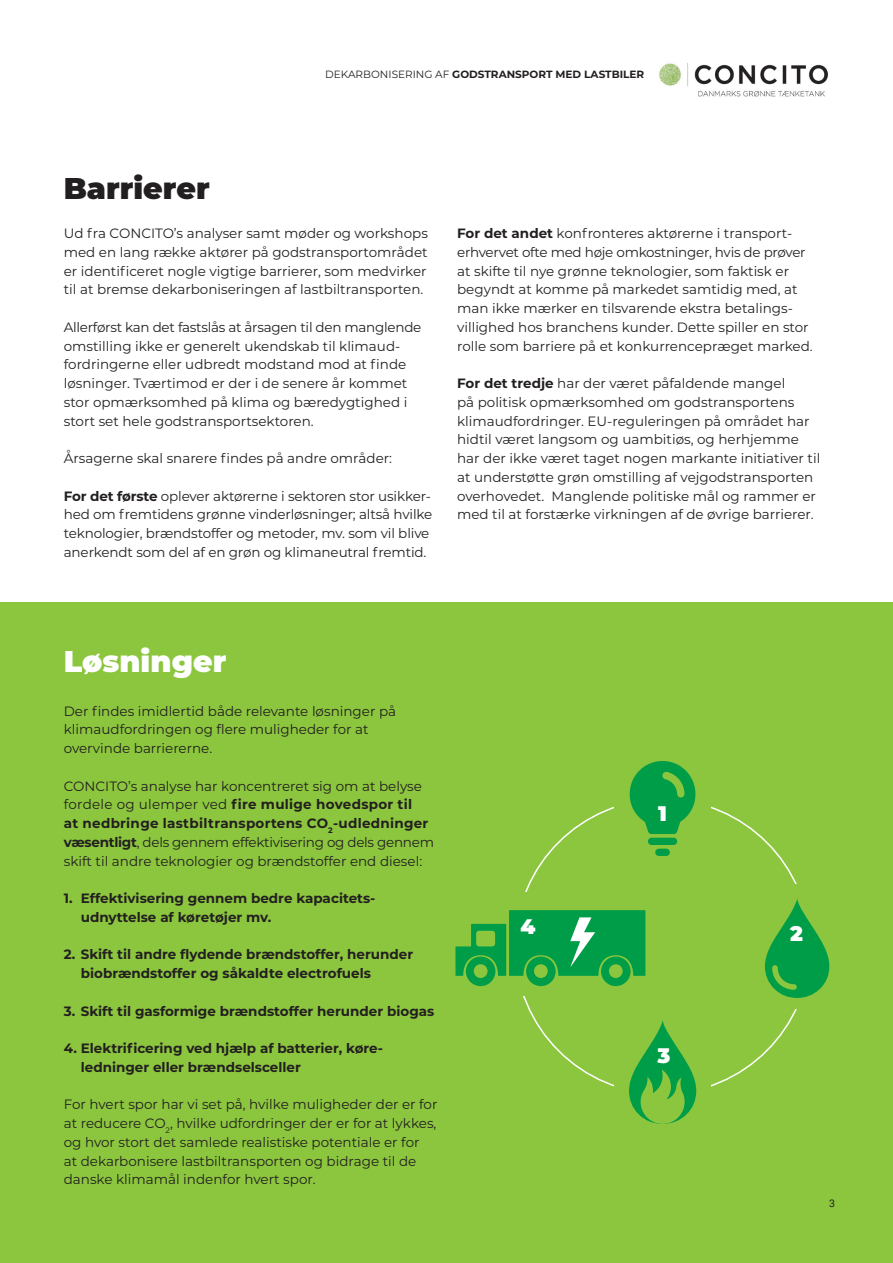
<style>
.page{position:relative;width:893px;height:1263px;background:#fff}
.page>*{position:absolute;margin:0;border:0;box-sizing:border-box;transform-origin:0 0}
.t1{font:900 30px "Montserrat";color:#231f20}
.t2{font:900 30px "Montserrat";color:#fff}
.t3{font:900 21.15px "Montserrat";color:#fff}
.t4{font:13.5px/18.8px "Montserrat";color:#231f20}
.t5{font:700 13.5px "Montserrat";color:#231f20}
.t6{font:13.5px "Montserrat";letter-spacing:-.02em;color:#231f20}
.t7{font:700 10.5px "Montserrat";color:#231f20}
.t8{font:10.5px "Roboto";color:#231f20}
.s1{font-weight:400}
.s2{font-weight:700}
</style>
<div class="page">
<div style="left:0;top:603px;width:893px;height:660px;background:#8bc63e"></div>
<svg style="left:455px;top:910px;width:190px;height:76px"></svg>
<svg style="left:765px;top:899px;width:64px;height:99px"></svg>
<svg style="left:629px;top:1020px;width:67px;height:104px"></svg>
<svg style="left:629px;top:761px;width:67px;height:95px"></svg>
<img style="left:659px;top:63px;width:169px;height:34px">
<p class="t7" style="left:325px;top:67px;width:321px"><span class="s1">DEKARBONISERING AF</span> GODSTRANSPORT MED LASTBILER</p>
<p class="t1" style="left:64px;top:166px;width:147px">Barrierer</p>
<p class="t4" style="left:64px;top:223px;width:366px;text-align:justify">Ud fra CONCITO’s analyser samt møder og workshops med en lang række aktører på godstransportområdet er identificeret nogle vigtige barrierer, som medvirker til at bremse dekarboniseringen af lastbiltransporten.</p>
<p class="t4" style="left:64px;top:317px;width:359px">Allerførst kan det fastslås at årsagen til den manglende omstilling ikke er generelt ukendskab til klimaud&shy;fordringerne eller udbredt modstand mod at finde løsninger. Tværtimod er der i de senere år kommet stor opmærksomhed på klima og bæredygtighed i stort set hele godstransportsektoren.</p>
<p class="t4" style="left:64px;top:448px;width:330px">Årsagerne skal snarere findes på andre områder:</p>
<p class="t4" style="left:64px;top:486px;width:370px"><span class="s2">For det første</span> oplever aktørerne i sektoren stor usikker&shy;hed om fremtidens grønne vinderløsninger; altså hvilke teknologier, brændstoffer og metoder, mv. som vil blive anerkendt som del af en grøn og klimaneutral fremtid.</p>
<p class="t4" style="left:457px;top:223px;width:337px"><span class="s2">For det andet</span> konfronteres aktørerne i transport-</p>
<p class="t6" style="left:457px;top:243px;width:350px">erhvervet ofte med høje omkostninger, hvis de prøver</p>
<p class="t4" style="left:457px;top:261px;width:342px">at skifte til nye grønne teknologier, som faktisk er begyndt at komme på markedet samtidig med, at man ikke mærker en tilsvarende ekstra betalings-</p>
<p class="t4" style="left:457px;top:317px;width:357px">villighed hos branchens kunder. Dette spiller en stor rolle som barriere på et konkurrencepræget marked.</p>
<p class="t4" style="left:457px;top:373px;width:330px"><span class="s2">For det tredje</span> har der været påfaldende mangel</p>
<p class="t4" style="left:457px;top:392px;width:365px">på politisk opmærksomhed om godstransportens klimaudfordringer. EU-reguleringen på området har hidtil været langsom og uambitiøs, og herhjemme har der ikke været taget nogen markante initiativer til at understøtte grøn omstilling af vejgodstransporten overhovedet. Manglende politiske mål og rammer er med til at forstærke virkningen af de øvrige barrierer.</p>
<p class="t2" style="left:64px;top:639px;width:164px">Løsninger</p>
<p class="t4" style="left:64px;top:701px;width:334px">Der findes imidlertid både relevante løsninger på</p>
<p class="t4" style="left:64px;top:720px;width:306px">klimaudfordringen og flere muligheder for at</p>
<p class="t4" style="left:64px;top:738px;width:150px">overvinde barriererne.</p>
<p class="t4" style="left:64px;top:776px;width:372px">CONCITO’s analyse har koncentreret sig om at belyse fordele og ulemper ved <span class="s2">fire mulige hovedspor til<br>at nedbringe lastbiltransportens CO</span><sub>2</sub><span class="s2">-udledninger væsentligt</span>, dels gennem effektivisering og dels gennem</p>
<p class="t4" style="left:64px;top:851px;width:360px">skift til andre teknologier og brændstoffer end diesel:</p>
<p class="t5" style="left:64px;top:889px;width:313px">1. Effektivisering gennem bedre kapacitets-</p>
<p class="t5" style="left:81px;top:907px;width:192px">udnyttelse af køretøjer mv.</p>
<p class="t5" style="left:64px;top:945px;width:351px">2. Skift til andre flydende brændstoffer, herunder</p>
<p class="t5" style="left:81px;top:964px;width:292px">biobrændstoffer og såkaldte electrofuels</p>
<p class="t5" style="left:64px;top:1001px;width:372px">3. Skift til gasformige brændstoffer herunder biogas</p>
<p class="t5" style="left:64px;top:1039px;width:321px">4. Elektrificering ved hjælp af batterier, køre-</p>
<p class="t5" style="left:81px;top:1057px;width:222px">ledninger eller brændselsceller</p>
<p class="t4" style="left:64px;top:1095px;width:375px">For hvert spor har vi set på, hvilke muligheder der er for at reducere CO<sub>2</sub>, hvilke udfordringer der er for at lykkes, og hvor stort det samlede realistiske potentiale er for<br>at dekarbonisere lastbiltransporten og bidrage til de danske klimamål indenfor hvert spor.</p>
<p class="t3" style="left:658px;top:797px;width:10px">1</p>
<p class="t3" style="left:520px;top:910px;width:17px">4</p>
<p class="t3" style="left:790px;top:918px;width:14px">2</p>
<p class="t3" style="left:657px;top:1039px;width:14px">3</p>
<p class="t8" style="left:829px;top:1196px;width:7px">3</p>
</div>
